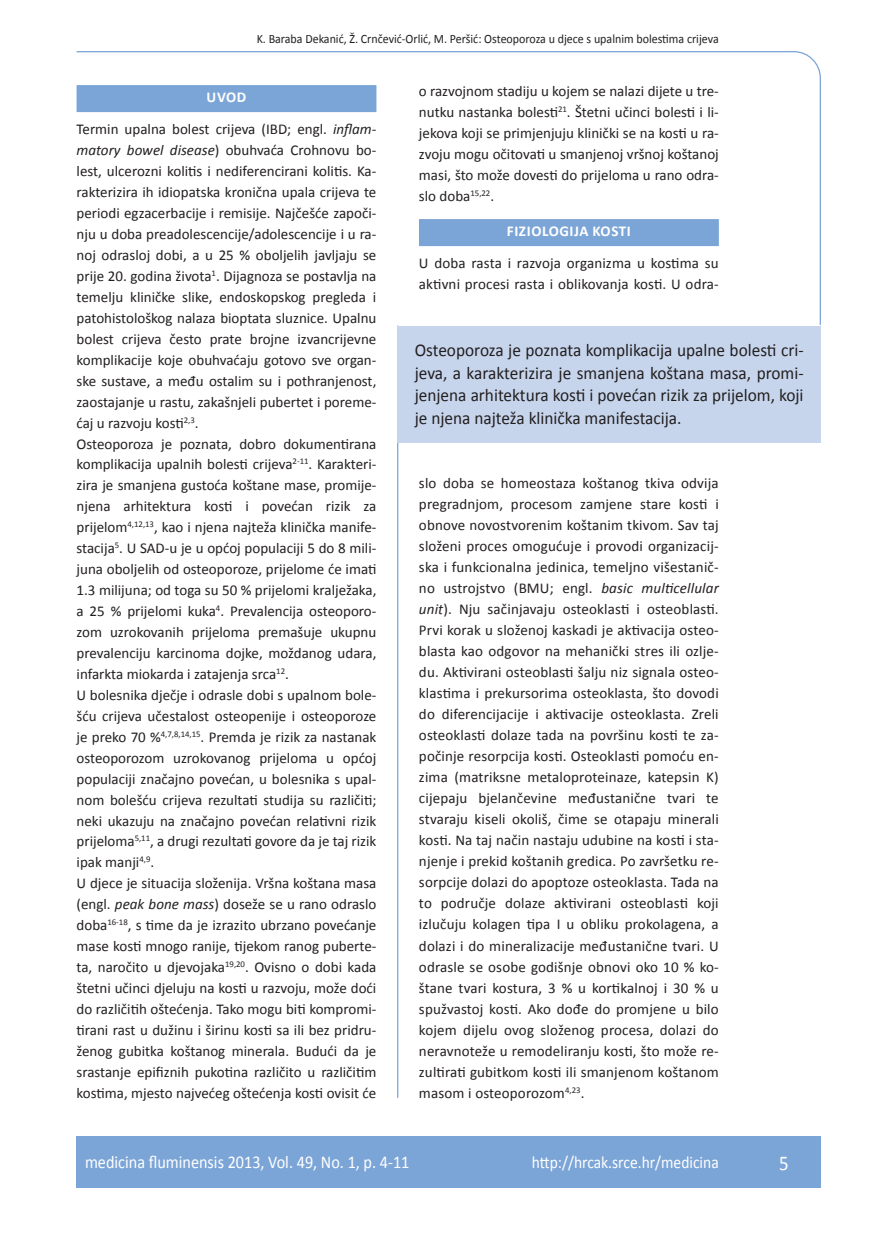
<style>
.page{position:relative;width:872px;height:1234px;background:#fff}
.page>*{position:absolute;margin:0;border:0;box-sizing:border-box;transform-origin:0 0}
.t1{font:21px "Calibri";color:#fff;scale:.9 1}
.t2{font:18px/22.5px "Calibri";color:#231f20;text-align:justify;scale:.96 1}
.t3{font:18px "Calibri";color:#fff;scale:.9 1}
.t4{font:17.25px "Calibri";color:#fff;scale:.9 1}
.t5{font:15px/21px "Calibri";color:#231f20}
.t6{font:700 15px "Calibri";letter-spacing:.04em;color:#fff}
.t7{font:12.75px "Calibri";color:#231f20;scale:.94 1}
.s1{font-weight:700;color:#fff}
.s2{font-style:italic}
</style>
<div class="page">
<svg style="left:76px;top:51px;width:745px;height:274px"></svg>
<hr style="left:397px;top:325px;width:1px;height:772px;background:#7ca5d7">
<div style="left:77px;top:1135px;width:744px;height:51px;background:#7ca5d7"></div>
<div style="left:77px;top:85px;width:299px;height:27px;background:#7ca5d7"></div>
<div style="left:419px;top:219px;width:300px;height:27px;background:#7ca5d7"></div>
<div style="left:398px;top:325px;width:422px;height:117px;background:#c6d5ec"></div>
<p class="t7" style="left:257px;top:30px;width:493px">K. Baraba Dekanić, Ž. Crnčević-Orlić, M. Peršić: Osteoporoza u djece s upalnim bolestima crijeva</p>
<p class="t5" style="left:77px;top:81px;width:301px;line-height:32px;text-align:center"><span class="s1">UVOD<br></span>Termin upalna bolest crijeva (IBD; engl. <span class="s2">inflam-</span></p>
<p class="t5" style="left:77px;top:139px;width:301px"><span class="s2">matory bowel disease</span>) obuhvaća Crohnovu bo&shy;lest, ulcerozni kolitis i nediferencirani kolitis. Ka&shy;rakterizira ih idiopatska kronična upala crijeva te periodi egzacerbacije i remisije. Najčešće započi&shy;nju u doba preadolescencije/adolescencije i u ra&shy;noj odrasloj dobi, a u 25 % oboljelih javljaju se prije 20. godina života<sup>1</sup>. Dijagnoza se postavlja na temelju kliničke slike, endoskopskog pregleda i patohistološkog nalaza bioptata sluznice. Upalnu bolest crijeva često prate brojne izvancrijevne komplikacije koje obuhvaćaju gotovo sve organ&shy;ske sustave, a među ostalim su i pothranjenost, zaostajanje u rastu, zakašnjeli pubertet i poreme&shy;ćaj u razvoju kosti<sup>2,3</sup>.<br>Osteoporoza je poznata, dobro dokumentirana komplikacija upalnih bolesti crijeva<sup>2-11</sup>. Karakteri&shy;zira je smanjena gustoća koštane mase, promije&shy;njena arhitektura kosti i povećan rizik za prijelom<sup>4,12,13</sup>, kao i njena najteža klinička manife&shy;stacija<sup>5</sup>. U SAD-u je u općoj populaciji 5 do 8 mili&shy;juna oboljelih od osteoporoze, prijelome će imati 1.3 milijuna; od toga su 50 % prijelomi kralježaka, a 25 % prijelomi kuka<sup>4</sup>. Prevalencija osteoporo&shy;zom uzrokovanih prijeloma premašuje ukupnu prevalenciju karcinoma dojke, moždanog udara, infarkta miokarda i zatajenja srca<sup>12</sup>.<br>U bolesnika dječje i odrasle dobi s upalnom bole&shy;šću crijeva učestalost osteopenije i osteoporoze je preko 70 %<sup>4,7,8,14,15</sup>. Premda je rizik za nastanak osteoporozom uzrokovanog prijeloma u općoj populaciji značajno povećan, u bolesnika s upal&shy;nom bolešću crijeva rezultati studija su različiti; neki ukazuju na značajno povećan relativni rizik prijeloma<sup>5,11</sup>, a drugi rezultati govore da je taj rizik ipak manji<sup>4,9</sup>.<br>U djece je situacija složenija. Vršna koštana masa (engl. <span class="s2">peak bone mass</span>) doseže se u rano odraslo doba<sup>16-18</sup>, s time da je izrazito ubrzano povećanje mase kosti mnogo ranije, tijekom ranog puberte&shy;ta, naročito u djevojaka<sup>19,20</sup>. Ovisno o dobi kada štetni učinci djeluju na kosti u razvoju, može doći do različitih oštećenja. Tako mogu biti kompromi&shy;tirani rast u dužinu i širinu kosti sa ili bez pridru&shy;ženog gubitka koštanog minerala. Budući da je srastanje epifiznih pukotina različito u različitim kostima, mjesto najvećeg oštećenja kosti ovisit će</p>
<p class="t5" style="left:419px;top:80px;width:301px;text-align:justify">o razvojnom stadiju u kojem se nalazi dijete u tre&shy;nutku nastanka bolesti<sup>21</sup>. Štetni učinci bolesti i li&shy;jekova koji se primjenjuju klinički se na kosti u ra&shy;zvoju mogu očitovati u smanjenoj vršnoj koštanoj masi, što može dovesti do prijeloma u rano odra&shy;slo doba<sup>15,22</sup>.</p>
<p class="t6" style="left:507px;top:222px;width:125px">FIZIOLOGIJA KOSTI</p>
<p class="t5" style="left:419px;top:252px;width:301px">U doba rasta i razvoja organizma u kostima su aktivni procesi rasta i oblikovanja kosti. U odra-</p>
<p class="t2" style="left:415px;top:338px;width:407px">Osteoporoza je poznata komplikacija upalne bolesti cri&shy;jeva, a karakterizira je smanjena koštana masa, promi&shy;jenjena arhitektura kosti i povećan rizik za prijelom, koji je njena najteža klinička manifestacija.</p>
<p class="t5" style="left:419px;top:471px;width:301px;text-align:justify">slo doba se homeostaza koštanog tkiva odvija pregradnjom, procesom zamjene stare kosti i obnove novostvorenim koštanim tkivom. Sav taj složeni proces omogućuje i provodi organizacij&shy;ska i funkcionalna jedinica, temeljno višestanič&shy;no ustrojstvo (BMU; engl. <span class="s2">basic multicellular unit</span>). Nju sačinjavaju osteoklasti i osteoblasti.<br>Prvi korak u složenoj kaskadi je aktivacija osteo&shy;blasta kao odgovor na mehanički stres ili ozlje&shy;du. Aktivirani osteoblasti šalju niz signala osteo&shy;klastima i prekursorima osteoklasta, što dovodi do diferencijacije i aktivacije osteoklasta. Zreli osteoklasti dolaze tada na površinu kosti te za&shy;počinje resorpcija kosti. Osteoklasti pomoću en&shy;zima (matriksne metaloproteinaze, katepsin K) cijepaju bjelančevine međustanične tvari te stvaraju kiseli okoliš, čime se otapaju minerali kosti. Na taj način nastaju udubine na kosti i sta&shy;njenje i prekid koštanih gredica. Po završetku re&shy;sorpcije dolazi do apoptoze osteoklasta. Tada na to područje dolaze aktivirani osteoblasti koji izlučuju kolagen tipa I u obliku prokolagena, a dolazi i do mineralizacije međustanične tvari. U odrasle se osobe godišnje obnovi oko 10 % ko&shy;štane tvari kostura, 3 % u kortikalnoj i 30 % u spužvastoj kosti. Ako dođe do promjene u bilo kojem dijelu ovog složenog procesa, dolazi do neravnoteže u remodeliranju kosti, što može re&shy;zultirati gubitkom kosti ili smanjenom koštanom masom i osteoporozom<sup>4,23</sup>.</p>
<p class="t3" style="left:85px;top:1150px;width:362px">medicina fluminensis 2013, Vol. 49, No. 1, p. 4-11</p>
<p class="t4" style="left:532px;top:1151px;width:209px">http://hrcak.srce.hr/medicina</p>
<h1 class="t1" style="left:779px;top:1149px;width:12px">5</h1>
</div>
